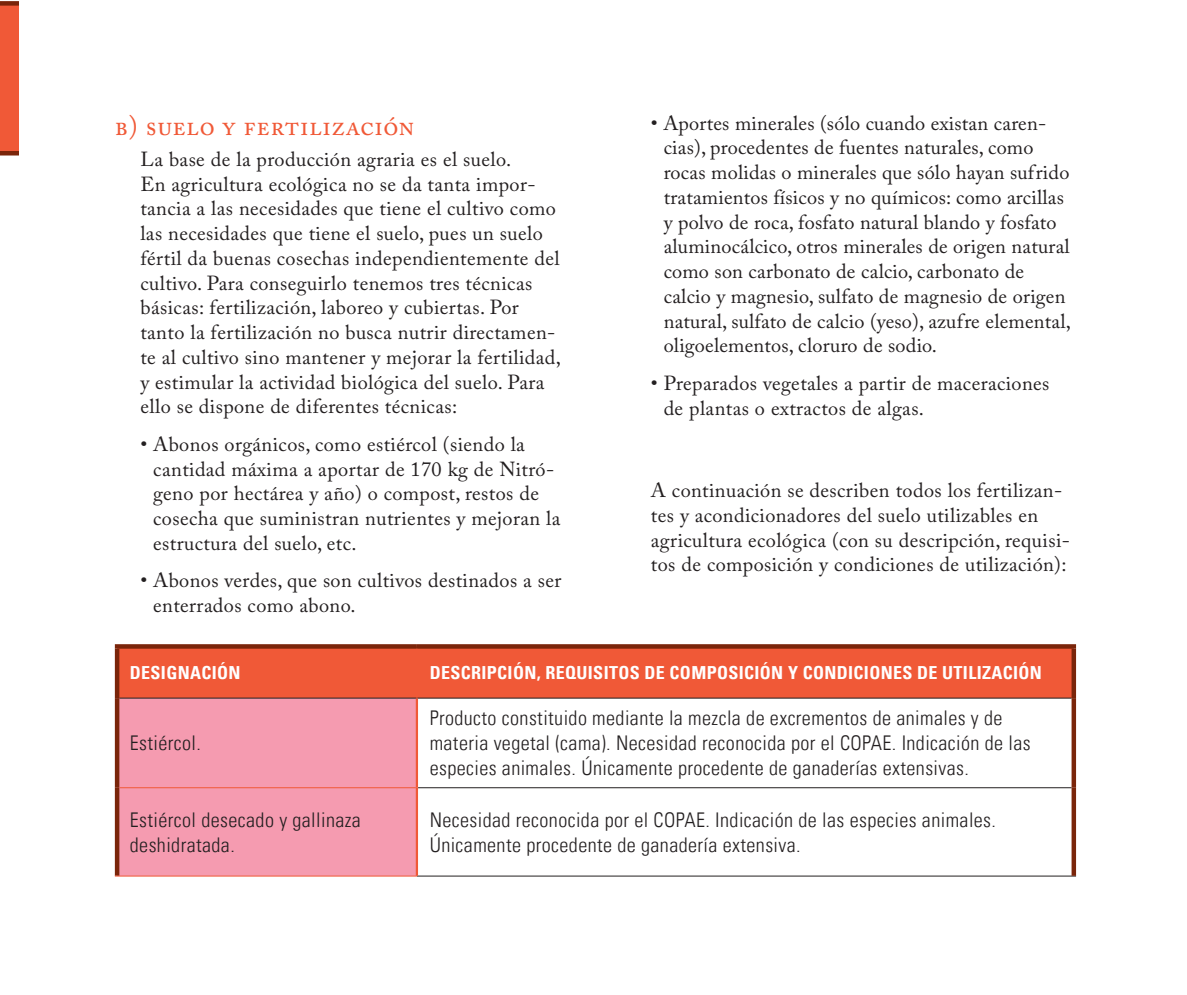
<style>
.page{position:relative;width:1187px;height:995px;background:#fff}
.page>*{position:absolute;margin:0;border:0;box-sizing:border-box;transform-origin:0 0}
.t1{font:27px "Adobe Caslon Pro";color:#f05937}
.t2{font:20.25px/24.8px "Adobe Caslon Pro";letter-spacing:.02em;color:#231f20}
.t3{font:300 condensed 20.25px/24.8px "Univers LT";letter-spacing:.02em;color:#231f20}
.t4{font:700 condensed 18px "Univers LT";letter-spacing:.02em;color:#fff}
</style>
<div class="page">
<div style="left:0;top:1px;width:19px;height:155px;background:#f05937"></div>
<div style="left:119px;top:649px;width:952px;height:49px;background:#f05937"></div>
<div style="left:119px;top:699px;width:297px;height:177px;background:#f59bb0"></div>
<hr style="left:119px;top:698px;width:298px;height:1px;background:#231f20">
<hr style="left:417px;top:698px;width:654px;height:1px;background:#231f20">
<hr style="left:418px;top:787px;width:653px;height:1px;background:#231f20">
<hr style="left:417px;top:876px;width:658px;height:1px;background:#231f20">
<div style="left:115px;top:644px;width:302px;height:5px;background:#7a250a"></div>
<hr style="left:115px;top:649px;width:4px;height:49px;background:#7a250a">
<div style="left:417px;top:644px;width:658px;height:5px;background:#7a250a"></div>
<svg style="left:1071px;top:649px;width:4px;height:49px"></svg>
<hr style="left:115px;top:698px;width:4px;height:90px;background:#7a250a">
<svg style="left:1071px;top:698px;width:4px;height:90px"></svg>
<hr style="left:115px;top:788px;width:4px;height:88px;background:#7a250a">
<svg style="left:1071px;top:788px;width:4px;height:88px"></svg>
<hr style="left:119px;top:787px;width:297px;height:1px;background:#f05937">
<hr style="left:115px;top:876px;width:302px;height:1px;background:#f05937">
<hr style="left:416px;top:649px;width:1px;height:49px;background:#f05937">
<hr style="left:416px;top:698px;width:2px;height:90px;background:#f05937">
<hr style="left:416px;top:788px;width:2px;height:88px;background:#f05937">
<h1 class="t1" style="left:115px;top:110px;width:301px">B) SUELO Y FERTILIZACIÓN</h1>
<p class="t2" style="left:140px;top:146px;width:422px">La base de la producción agraria es el suelo.<br>En agricultura ecológica no se da tanta impor&shy;tancia a las necesidades que tiene el cultivo como las necesidades que tiene el suelo, pues un suelo fértil da buenas cosechas independientemente del cultivo. Para conseguirlo tenemos tres técnicas básicas: fertilización, laboreo y cubiertas. Por tanto la fertilización no busca nutrir directamen&shy;te al cultivo sino mantener y mejorar la fertilidad, y estimular la actividad biológica del suelo. Para ello se dispone de diferentes técnicas:</p>
<p class="t2" style="left:153px;top:431px;width:409px;text-indent:-13px">• Abonos orgánicos, como estiércol (siendo la cantidad máxima a aportar de 170 kg de Nitró&shy;geno por hectárea y año) o compost, restos de cosecha que suministran nutrientes y mejoran la estructura del suelo, etc.</p>
<p class="t2" style="left:153px;top:568px;width:409px;text-indent:-13px">• Abonos verdes, que son cultivos destinados a ser enterrados como abono.</p>
<p class="t2" style="left:663px;top:110px;width:409px;text-indent:-13px">• Aportes minerales (sólo cuando existan caren&shy;cias), procedentes de fuentes naturales, como rocas molidas o minerales que sólo hayan sufrido tratamientos físicos y no químicos: como arcillas y polvo de roca, fosfato natural blando y fosfato aluminocálcico, otros minerales de origen natural como son carbonato de calcio, carbonato de calcio y magnesio, sulfato de magnesio de origen natural, sulfato de calcio (yeso), azufre elemental, oligoelementos, cloruro de sodio.</p>
<p class="t2" style="left:663px;top:371px;width:387px;text-indent:-13px">• Preparados vegetales a partir de maceraciones de plantas o extractos de algas.</p>
<p class="t2" style="left:651px;top:478px;width:420px">A continuación se describen todos los fertilizan&shy;tes y acondicionadores del suelo utilizables en agricultura ecológica (con su descripción, requisi&shy;tos de composición y condiciones de utilización):</p>
<p class="t4" style="left:130px;top:661px;width:112px">DESIGNACIÓN</p>
<p class="t4" style="left:429px;top:661px;width:613px">DESCRIPCIÓN, REQUISITOS DE COMPOSICIÓN Y CONDICIONES DE UTILIZACIÓN</p>
<p class="t3" style="left:130px;top:731px;width:73px">Estiércol.</p>
<p class="t3" style="left:429px;top:706px;width:602px">Producto constituido mediante la mezcla de excrementos de animales y de materia vegetal (cama). Necesidad reconocida por el COPAE. Indicación de las especies animales. Únicamente procedente de ganaderías extensivas.</p>
<p class="t3" style="left:130px;top:807px;width:232px">Estiércol desecado y gallinaza deshidratada.</p>
<p class="t3" style="left:429px;top:807px;width:568px">Necesidad reconocida por el COPAE. Indicación de las especies animales.<br>Únicamente procedente de ganadería extensiva.</p>
</div>
